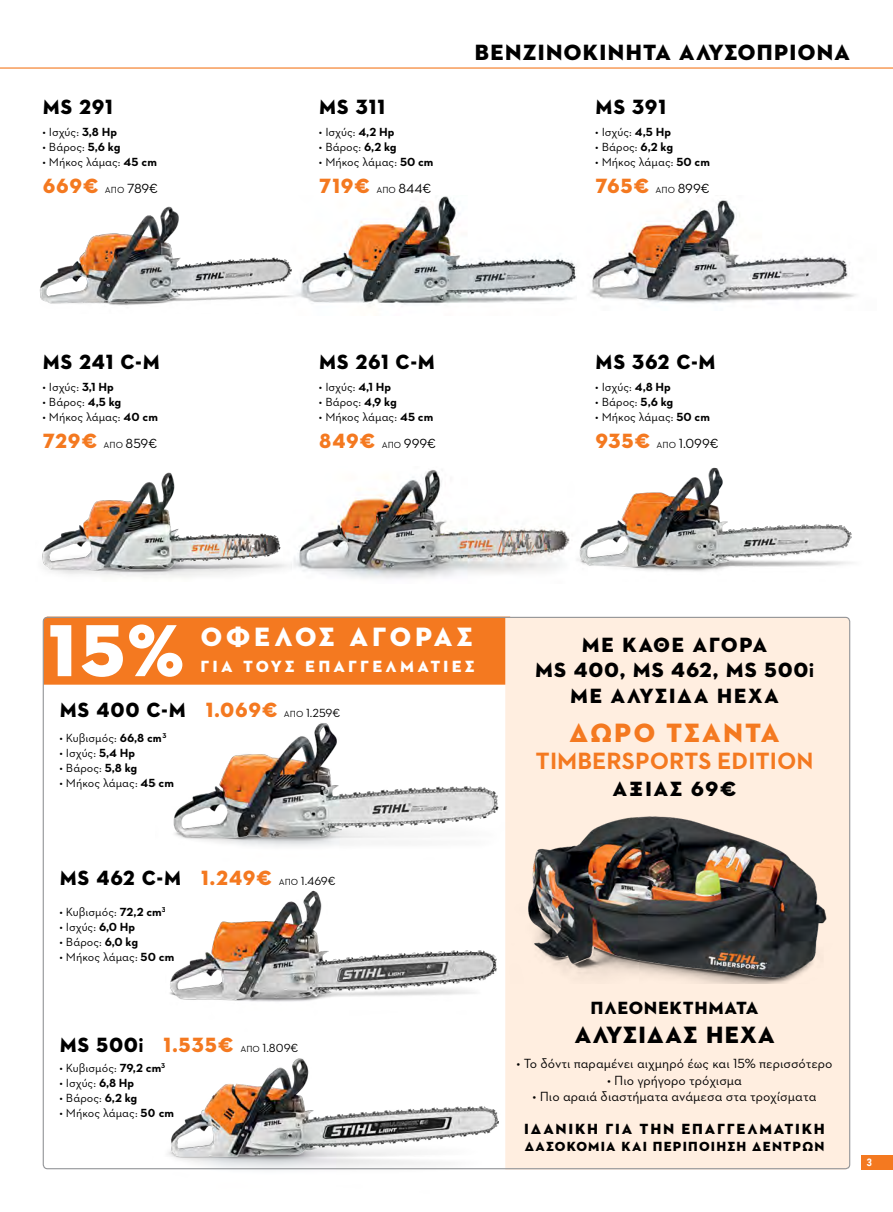
<style>
.page{position:relative;width:893px;height:1212px;background:#fff}
.page>*{position:absolute;margin:0;border:0;box-sizing:border-box;transform-origin:0 0}
.t1{font:75px "STIHL Contraface Display Titling";color:#fff}
.t2{font:27px "STIHL Contraface Display Titling";letter-spacing:.1em;color:#fff}
.t3{font:27px "STIHL Contraface Display Titling";letter-spacing:.03em;color:#f47920}
.t4{font:700 24px "STIHL Contraface Text";color:#f47920}
.t5{font:24px "STIHL Contraface Display Titling";color:#000}
.t6{font:22.5px "STIHL Contraface Display Titling";color:#000}
.t7{font:21px "STIHL Contraface Display Titling";color:#000;scale:.95 1}
.t8{font:21px "STIHL Contraface Display Titling";color:#000}
.t9{font:21px "STIHL Contraface Display Titling";color:#f47920;scale:.95 1}
.t10{font:18px "STIHL Contraface Display Titling";color:#000}
.t11{font:16.5px "STIHL Contraface Display Titling";letter-spacing:.15em;color:#fff}
.t12{font:15px "STIHL Contraface Display Titling";color:#000}
.t13{font:13.5px "STIHL Contraface Text";color:#000}
.t14{font:13.5px "STIHL Contraface Display Titling";color:#000}
.t15{font:12px "STIHL Contraface Text";color:#000}
.t16{font:700 10.5px "Roboto Condensed";color:#fff}
.s1{font-weight:700}
.s2{font-size:9px}
.s3{color:#f47920}
.s4{color:#000}
.s5{font-family:"STIHL Contraface Text";font-weight:700;color:#000}
.s6{font-family:"STIHL Contraface Text";font-weight:700}
</style>
<div class="page">
<hr style="left:0;top:67px;width:893px;height:2px;background:#f47920">
<img style="left:39px;top:206px;width:246px;height:99px">
<img style="left:588px;top:467px;width:264px;height:105px">
<img style="left:285px;top:196px;width:292px;height:111px">
<img style="left:590px;top:200px;width:266px;height:104px">
<div style="left:43px;top:617px;width:462px;height:68px;background:#f47920"></div>
<div style="left:505px;top:617px;width:345px;height:553px;background:#ffeee0"></div>
<img style="left:156px;top:622px;width:428px;height:176px">
<img style="left:173px;top:798px;width:360px;height:246px">
<img style="left:152px;top:973px;width:365px;height:197px">
<img style="left:455px;top:759px;width:396px;height:225px">
<div style="left:861px;top:1154px;width:32px;height:15px;background:#f47920"></div>
<img style="left:42px;top:472px;width:242px;height:106px">
<img style="left:284px;top:469px;width:304px;height:110px">
<h3 class="t7" style="left:43px;top:94px;width:76px">ΜS 291</h3>
<p class="t15" style="left:43px;top:124px;width:76px">• Ισχύς: <span class="s1">3,8 Hp</span></p>
<p class="t15" style="left:43px;top:139px;width:79px">• Βάρος: <span class="s1">5,6 kg</span></p>
<p class="t15" style="left:43px;top:154px;width:116px">• Μήκος λάμας: <span class="s1">45 cm</span></p>
<h3 class="t9" style="left:43px;top:172px;width:61px">669€</h3>
<p class="t13" style="left:105px;top:180px;width:55px"><span class="s2">ΑΠΟ</span> 789€</p>
<h3 class="t7" style="left:43px;top:349px;width:125px">MS 241 C-M</h3>
<p class="t15" style="left:43px;top:379px;width:73px">• Ισχύς: <span class="s1">3,1 Hp</span></p>
<p class="t15" style="left:43px;top:394px;width:80px">• Βάρος: <span class="s1">4,5 kg</span></p>
<p class="t15" style="left:43px;top:409px;width:117px">• Μήκος λάμας: <span class="s1">40 cm</span></p>
<h3 class="t9" style="left:43px;top:427px;width:59px">729€</h3>
<p class="t13" style="left:104px;top:435px;width:55px"><span class="s2">ΑΠΟ</span> 859€</p>
<h3 class="t7" style="left:319px;top:94px;width:72px">ΜS 311</h3>
<p class="t15" style="left:319px;top:124px;width:77px">• Ισχύς: <span class="s1">4,2 Hp</span></p>
<p class="t15" style="left:319px;top:139px;width:79px">• Βάρος: <span class="s1">6,2 kg</span></p>
<p class="t15" style="left:319px;top:154px;width:116px">• Μήκος λάμας: <span class="s1">50 cm</span></p>
<h3 class="t9" style="left:319px;top:172px;width:56px">719€</h3>
<p class="t13" style="left:376px;top:180px;width:56px"><span class="s2">ΑΠΟ</span> 844€</p>
<h3 class="t6" style="left:474px;top:38px;width:378px">ΒΕΝΖΙΝΟΚΙΝΗΤΑ ΑΛΥΣΟΠΡΙΟΝΑ</h3>
<h3 class="t7" style="left:595px;top:94px;width:76px">ΜS 391</h3>
<p class="t15" style="left:595px;top:124px;width:77px">• Ισχύς: <span class="s1">4,5 Hp</span></p>
<p class="t15" style="left:595px;top:139px;width:79px">• Βάρος: <span class="s1">6,2 kg</span></p>
<p class="t15" style="left:595px;top:154px;width:116px">• Μήκος λάμας: <span class="s1">50 cm</span></p>
<h3 class="t9" style="left:595px;top:172px;width:59px">765€</h3>
<p class="t13" style="left:656px;top:180px;width:56px"><span class="s2">ΑΠΟ</span> 899€</p>
<h3 class="t7" style="left:319px;top:349px;width:124px">MS 261 C-M</h3>
<p class="t15" style="left:319px;top:379px;width:74px">• Ισχύς: <span class="s1">4,1 Hp</span></p>
<p class="t15" style="left:319px;top:394px;width:79px">• Βάρος: <span class="s1">4,9 kg</span></p>
<p class="t15" style="left:319px;top:409px;width:116px">• Μήκος λάμας: <span class="s1">45 cm</span></p>
<h3 class="t9" style="left:319px;top:427px;width:61px">849€</h3>
<p class="t13" style="left:382px;top:435px;width:56px"><span class="s2">ΑΠΟ</span> 999€</p>
<h3 class="t7" style="left:595px;top:349px;width:129px">MS 362 C-M</h3>
<p class="t15" style="left:595px;top:379px;width:77px">• Ισχύς: <span class="s1">4,8 Hp</span></p>
<p class="t15" style="left:595px;top:394px;width:79px">• Βάρος: <span class="s1">5,6 kg</span></p>
<p class="t15" style="left:595px;top:409px;width:116px">• Μήκος λάμας: <span class="s1">50 cm</span></p>
<h3 class="t9" style="left:595px;top:427px;width:60px">935€</h3>
<p class="t13" style="left:657px;top:435px;width:64px"><span class="s2">ΑΠΟ</span> 1.099€</p>
<h1 class="t1" style="left:47px;top:604px;width:141px">15%</h1>
<h2 class="t2" style="left:200px;top:620px;width:275px">OΦΕΛΟΣ ΑΓΟΡΑΣ</h2>
<h3 class="t11" style="left:200px;top:656px;width:276px">ΓΙΑ ΤΟΥΣ ΕΠΑΓΓΕΛΜΑΤΙΕΣ</h3>
<h3 class="t7" style="left:60px;top:696px;width:231px">MS 400 C-M <span class="s3">1.069€</span></h3>
<p class="t15" style="left:284px;top:705px;width:58px"><span class="s2">ΑΠΟ</span> 1.259€</p>
<p class="t15" style="left:60px;top:730px;width:109px">• Κυβισμός: <span class="s1">66,8 cm</span><sup>3</sup></p>
<p class="t15" style="left:60px;top:745px;width:77px">• Ισχύς: <span class="s1">5,4 Hp</span></p>
<p class="t15" style="left:60px;top:760px;width:79px">• Βάρος: <span class="s1">5,8 kg</span></p>
<p class="t15" style="left:60px;top:775px;width:116px">• Μήκος λάμας: <span class="s1">45 cm</span></p>
<h3 class="t7" style="left:60px;top:864px;width:226px">MS 462 C-M <span class="s3">1.249€</span></h3>
<p class="t15" style="left:279px;top:873px;width:58px"><span class="s2">ΑΠΟ</span> 1.469€</p>
<p class="t15" style="left:60px;top:905px;width:108px">• Κυβισμός: <span class="s1">72,2 cm</span><sup>3</sup></p>
<p class="t15" style="left:60px;top:920px;width:77px">• Ισχύς: <span class="s1">6,0 Hp</span></p>
<p class="t15" style="left:60px;top:935px;width:80px">• Βάρος: <span class="s1">6,0 kg</span></p>
<p class="t15" style="left:60px;top:950px;width:116px">• Μήκος λάμας: <span class="s1">50 cm</span></p>
<h3 class="t9" style="left:60px;top:1032px;width:185px"><span class="s4">MS 500</span><span class="s5">i</span> 1.535€</h3>
<p class="t15" style="left:240px;top:1040px;width:60px"><span class="s2">ΑΠΟ</span> 1.809€</p>
<p class="t15" style="left:60px;top:1060px;width:107px">• Κυβισμός: <span class="s1">79,2 cm</span><sup>3</sup></p>
<p class="t15" style="left:60px;top:1075px;width:76px">• Ισχύς: <span class="s1">6,8 Hp</span></p>
<p class="t15" style="left:60px;top:1090px;width:79px">• Βάρος: <span class="s1">6,2 kg</span></p>
<p class="t15" style="left:60px;top:1105px;width:116px">• Μήκος λάμας: <span class="s1">50 cm</span></p>
<h3 class="t8" style="left:581px;top:632px;width:127px">ΜΕΚΆΘΕΑΓΟΡΆ</h3>
<h3 class="t8" style="left:535px;top:657px;width:281px">MS 400, MS 462, MS 500<span class="s6">i</span></h3>
<h3 class="t8" style="left:570px;top:682px;width:48px">ΜΕ ΑΛΥΣΙΔΑ</h3>
<h3 class="t8" style="left:716px;top:682px;width:63px">HEXA</h3>
<h2 class="t3" style="left:569px;top:715px;width:213px">ΔΩΡΟ ΤΣΑΝΤΑ</h2>
<h3 class="t4" style="left:536px;top:745px;width:279px">TIMBERSPORTS EDITION</h3>
<h3 class="t8" style="left:612px;top:775px;width:126px">ΑΞΙΑΣ 69€</h3>
<h3 class="t10" style="left:590px;top:997px;width:170px">ΠΛΕΟΝΕΚΤΗΜΑΤΑ</h3>
<h3 class="t5" style="left:574px;top:1020px;width:203px">ΑΛΥΣΙ∆ΑΣ ΗΕΧΑ</h3>
<p class="t13" style="left:517px;top:1055px;width:317px">• Το δόντι παραμένει αιχμηρό έως και 15% περισσότερο</p>
<p class="t13" style="left:607px;top:1072px;width:137px">• Πιο γρήγορο τρόχισμα</p>
<p class="t13" style="left:533px;top:1088px;width:285px">• Πιο αραιά διαστήματα ανάμεσα στα τροχίσματα</p>
<p class="t12" style="left:524px;top:1120px;width:12px">ΙΔΑΝΙΚΉ</p>
<p class="t12" style="left:605px;top:1120px;width:10px">ΓΙΑ</p>
<p class="t12" style="left:639px;top:1120px;width:13px">ΤΗΝ</p>
<p class="t12" style="left:681px;top:1120px;width:12px">ΕΠΑΓΓΕΛΜΑΤΙΚΉ</p>
<p class="t14" style="left:524px;top:1138px;width:12px">ΔΑΣΟΚΟΜΊΑ</p>
<p class="t14" style="left:621px;top:1138px;width:9px">ΚΑΙ</p>
<p class="t14" style="left:652px;top:1138px;width:11px">ΠΕΡΙΠΟΊΗΣΗ</p>
<p class="t14" style="left:752px;top:1138px;width:12px">ΔΈΝΤΡΩΝ</p>
<p class="t16" style="left:867px;top:1154px;width:7px">3</p>
</div>
